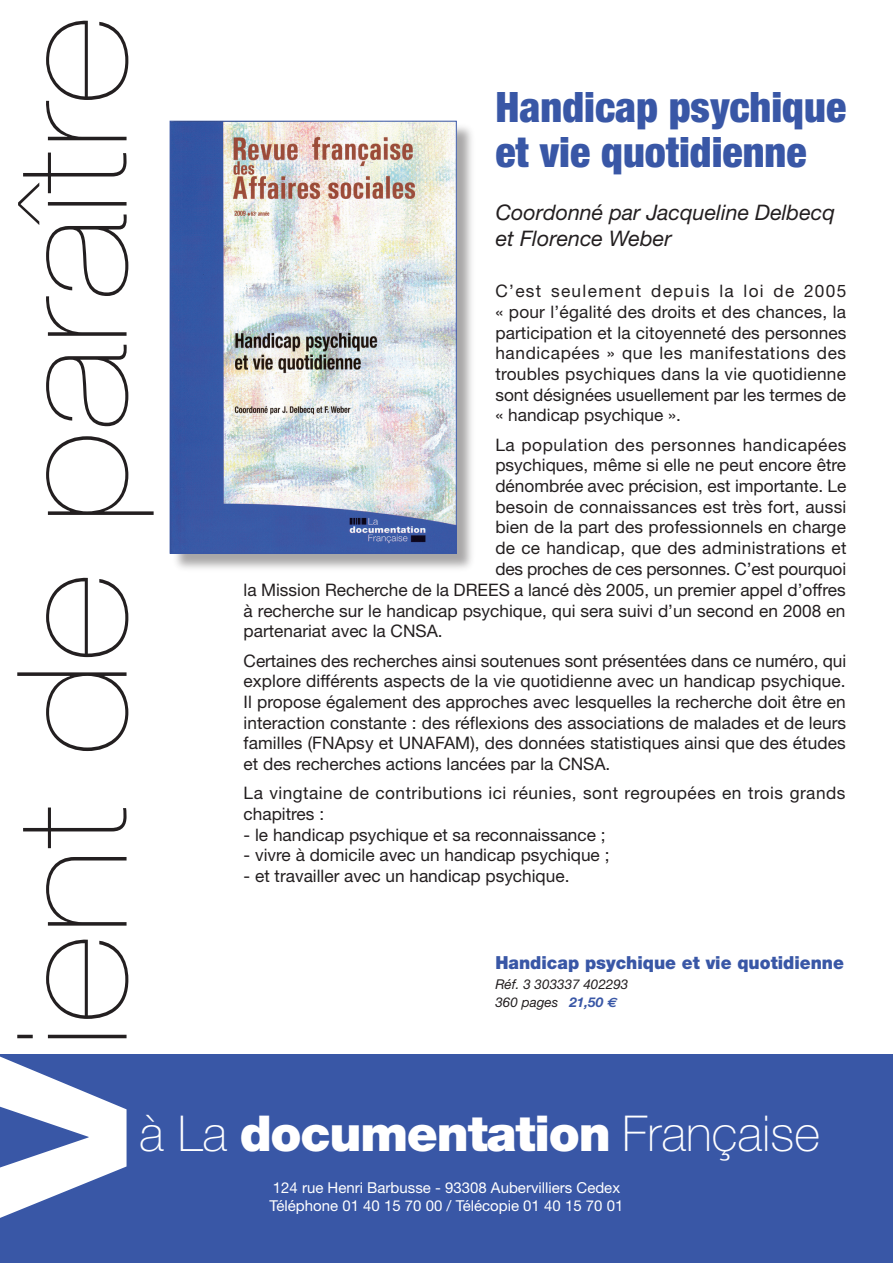
<style>
.page{position:relative;width:893px;height:1263px;background:#fff}
.page>*{position:absolute;margin:0;border:0;box-sizing:border-box;transform-origin:0 0}
.t1{font:200 153px "Helvetica Neue LT Std";color:#231f20;scale:1.15 1}
.t2{font:900 49.5px "Helvetica Neue LT Std";letter-spacing:-.025em;color:#fff}
.t3{font:900 condensed 42px/45px "Helvetica Neue LT Std";color:#3957a6}
.t4{font:italic 21.45px/25.8px "Helvetica Neue LT Std";color:#231f20}
.t5{font:900 18px "Helvetica Neue LT Std";color:#3957a6;scale:.96 1}
.t6{font:17.25px/20.7px "Helvetica Neue LT Std";color:#231f20;text-align:justify}
.t7{font:17.25px/20.7px "Helvetica Neue LT Std";letter-spacing:.025em;color:#231f20}
.t8{font:15px/18px "Helvetica Neue LT Std";color:#fff}
.t9{font:italic 13.5px/17.5px "Helvetica Neue LT Std";color:#231f20}
.s1{font-weight:800;font-size:207px;color:#fff}
.s2{font-weight:700;color:#3957a6}
.s3{font-family:"Euro Sans Std";font-weight:700;color:#3957a6}
.s4{font-weight:100}
</style>
<div class="page">
<div style="left:0;top:1054px;width:893px;height:209px;background:#3957a6"></div>
<div style="left:171px;top:122px;width:305px;height:452px;background:#231f20;opacity:.4"></div>
<img style="left:172px;top:123px;width:283px;height:429px">
<div style="left:170px;top:121px;width:287px;height:433px;border:1px solid #3957a6"></div>
<h1 class="t1" style="left:-16px;top:1224px;width:1051px;rotate:-90deg"><span class="s1">V</span>ient de paraître</h1>
<h3 class="t3" style="left:495px;top:84px;width:352px">Handicap psychique et vie quotidienne</h3>
<p class="t4" style="left:496px;top:199px;width:341px">Coordonné par Jacqueline Delbecq et Florence Weber</p>
<p class="t6" style="left:495px;top:280px;width:353px">C’est seulement depuis la loi de 2005 « pour l’égalité des droits et des chances, la participation et la citoyenneté des personnes handicapées » que les manifestations des troubles psychiques dans la vie quotidienne sont désignées usuellement par les termes de « handicap psychique ».</p>
<p class="t6" style="left:495px;top:434px;width:353px">La population des personnes handicapées psychiques, même si elle ne peut encore être dénombrée avec précision, est importante. Le besoin de connaissances est très fort, aussi bien de la part des professionnels en charge de ce handicap, que des administrations et des proches de ces personnes. C’est pourquoi</p>
<p class="t6" style="left:244px;top:579px;width:604px">la Mission Recherche de la DREES a lancé dès 2005, un premier appel d’offres à recherche sur le handicap psychique, qui sera suivi d’un second en 2008 en partenariat avec la CNSA.</p>
<p class="t6" style="left:244px;top:650px;width:604px">Certaines des recherches ainsi soutenues sont présentées dans ce numéro, qui explore différents aspects de la vie quotidienne avec un handicap psychique.<br>Il propose également des approches avec lesquelles la recherche doit être en interaction constante : des réflexions des associations de malades et de leurs familles (FNApsy et UNAFAM), des données statistiques ainsi que des études et des recherches actions lancées par la CNSA.</p>
<p class="t7" style="left:244px;top:782px;width:603px">La vingtaine de contributions ici réunies, sont regroupées en trois grands chapitres :</p>
<p class="t6" style="left:244px;top:824px;width:364px">- le handicap psychique et sa reconnaissance ;</p>
<p class="t6" style="left:244px;top:845px;width:367px">- vivre à domicile avec un handicap psychique ;</p>
<p class="t6" style="left:244px;top:865px;width:327px">- et travailler avec un handicap psychique.</p>
<p class="t5" style="left:495px;top:951px;width:365px">Handicap psychique et vie quotidienne</p>
<p class="t9" style="left:495px;top:975px;width:135px">Réf. 3 303337 402293<br>360 pages <span class="s2">21,50</span> <span class="s3">€</span></p>
<h2 class="t2" style="left:139px;top:1104px;width:682px"><span class="s4">à La</span> documentation <span class="s4">Française</span></h2>
<p class="t8" style="left:270px;top:1178px;width:355px">124 rue Henri Barbusse - 93308 Aubervilliers Cedex<br>Téléphone 01 40 15 70 00 / Télécopie 01 40 15 70 01</p>
</div>
